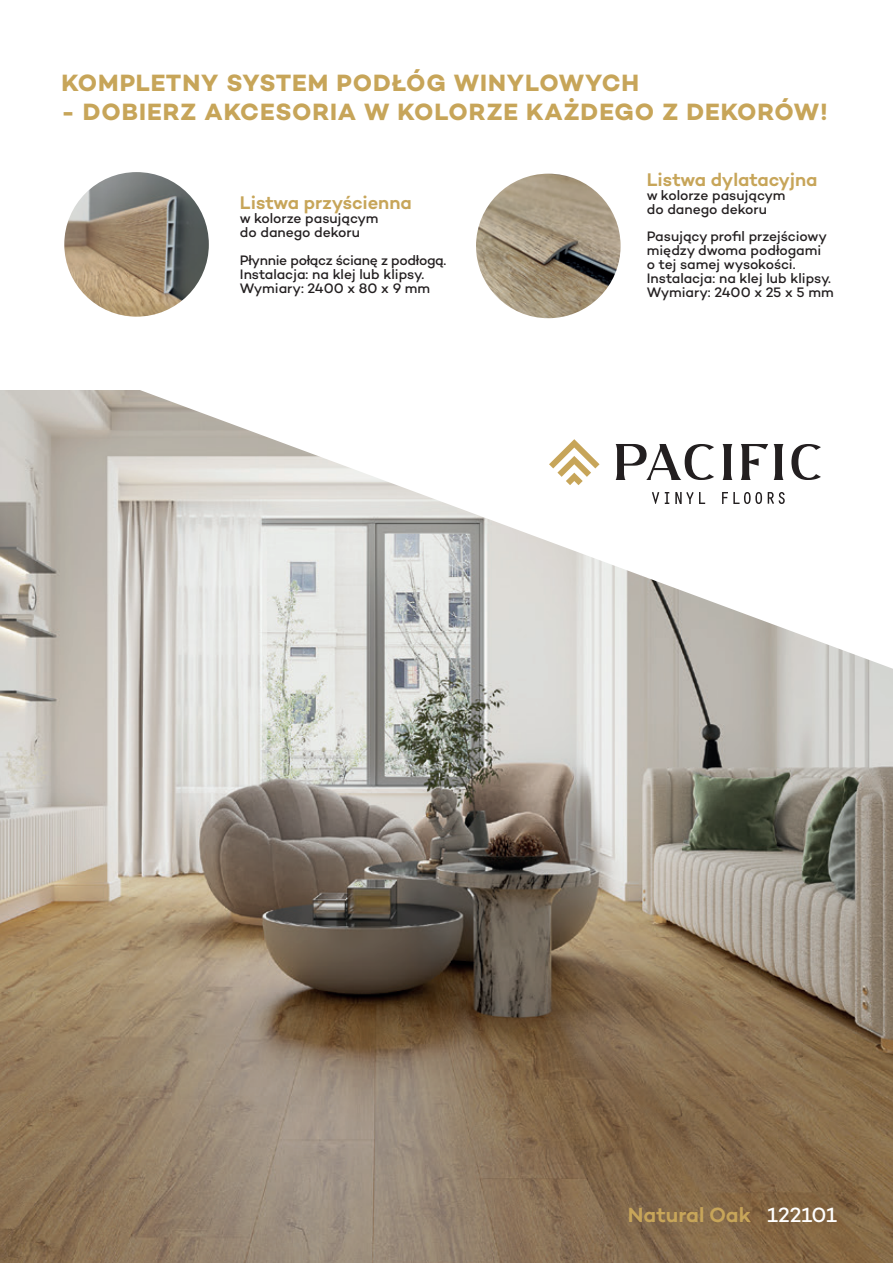
<style>
.page{position:relative;width:893px;height:1263px;background:#fff}
.page>*{position:absolute;margin:0;border:0;box-sizing:border-box;transform-origin:0 0}
.t1{font:700 24px "Campton";letter-spacing:.04em;color:#c7a559}
.t2{font:600 21px "Campton";color:#c7a559}
.t3{font:600 18.6px "Campton";letter-spacing:-.005em;color:#c7a559}
.t4{font:500 13.95px/14px "Campton";letter-spacing:-.005em;color:#231f20}
.s1{font-weight:500;color:#fff}
</style>
<div class="page">
<img style="left:0;top:391px;width:893px;height:872px">
<img style="left:64px;top:172px;width:145px;height:145px;border-radius:72px">
<img style="left:476px;top:174px;width:145px;height:144px;border-radius:72px">
<svg style="left:131px;top:390px;width:762px;height:281px"></svg>
<svg style="left:616px;top:444px;width:98px;height:36px"></svg>
<svg style="left:723px;top:444px;width:9px;height:36px"></svg>
<svg style="left:741px;top:444px;width:27px;height:36px"></svg>
<svg style="left:774px;top:444px;width:9px;height:36px"></svg>
<svg style="left:791px;top:444px;width:30px;height:36px"></svg>
<svg style="left:652px;top:492px;width:7px;height:12px"></svg>
<svg style="left:665px;top:492px;width:4px;height:12px"></svg>
<svg style="left:675px;top:492px;width:30px;height:12px"></svg>
<svg style="left:722px;top:492px;width:40px;height:12px"></svg>
<svg style="left:768px;top:492px;width:17px;height:12px"></svg>
<svg style="left:549px;top:439px;width:50px;height:46px"></svg>
<h1 class="t1" style="left:61px;top:67px;width:579px">KOMPLETNY SYSTEM PODŁÓG WINYLOWYCH</h1>
<h1 class="t1" style="left:61px;top:96px;width:767px">- DOBIERZ AKCESORIA W KOLORZE KAŻDEGO Z DEKORÓW!</h1>
<h3 class="t3" style="left:240px;top:191px;width:173px">Listwa przyścienna</h3>
<p class="t4" style="left:240px;top:211px;width:140px">w kolorze pasującym do danego dekoru</p>
<p class="t4" style="left:240px;top:253px;width:208px">Płynnie połącz ścianę z podłogą.<br>Instalacja: na klej lub klipsy.<br>Wymiary: 2400 x 80 x 9 mm</p>
<h3 class="t3" style="left:647px;top:167px;width:172px">Listwa dylatacyjna</h3>
<p class="t4" style="left:647px;top:187px;width:140px">w kolorze pasującym do danego dekoru</p>
<p class="t4" style="left:647px;top:229px;width:189px">Pasujący profil przejściowy między dwoma podłogami<br>o tej samej wysokości.<br>Instalacja: na klej lub klipsy.<br>Wymiary: 2400 x 25 x 5 mm</p>
<h2 class="t2" style="left:628px;top:1201px;width:210px">Natural Oak <span class="s1">122101</span></h2>
</div>
